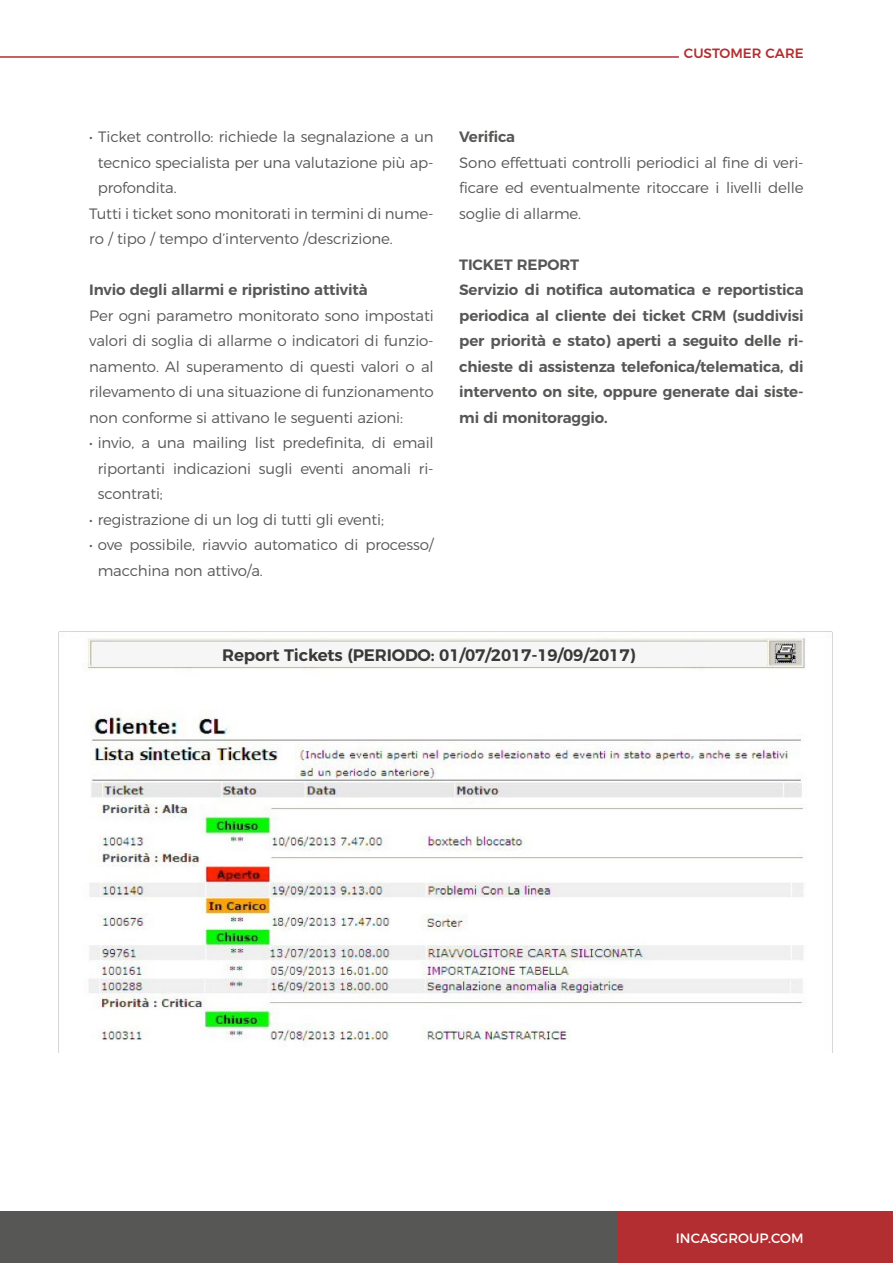
<style>
.page{position:relative;width:893px;height:1263px;background:#fff}
.page>*{position:absolute;margin:0;border:0;box-sizing:border-box;transform-origin:0 0}
.t1{font:600 16.65px "Montserrat";letter-spacing:-.01em;color:#3a3938}
.t2{font:300 15px/25.5px "Montserrat";letter-spacing:-.01em;color:#575756;text-align:justify}
.t3{font:600 15px/25.5px "Montserrat";letter-spacing:-.01em;color:#575756}
.t4{font:13.5px "Montserrat";color:#fff}
.t5{font:500 13.5px "Montserrat";color:#b32e31}
</style>
<div class="page">
<div style="left:0;top:1211px;width:625px;height:52px;background:#575756"></div>
<div style="left:618px;top:1211px;width:275px;height:52px;background:#b32e31"></div>
<hr style="left:0;top:56px;width:679px;height:2px;background:#b32e31">
<img style="left:58px;top:631px;width:774px;height:421px">
<div style="left:93px;top:642px;width:672px;height:24px;background:#f6f6f6"></div>
<p class="t5" style="left:684px;top:42px;width:121px">CUSTOMER CARE</p>
<p class="t2" style="left:89px;top:123px;width:346px">• Ticket controllo: richiede la segnalazione a un</p>
<p class="t2" style="left:98px;top:148px;width:337px">tecnico specialista per una valutazione più ap-</p>
<p class="t2" style="left:98px;top:174px;width:80px">profondita.</p>
<p class="t2" style="left:89px;top:199px;width:346px">Tutti i ticket sono monitorati in termini di nume-</p>
<p class="t2" style="left:89px;top:225px;width:305px">ro / tipo / tempo d’intervento /descrizione.</p>
<p class="t3" style="left:89px;top:276px;width:280px">Invio degli allarmi e ripristino attività</p>
<p class="t2" style="left:89px;top:301px;width:346px">Per ogni parametro monitorato sono impostati valori di soglia di allarme o indicatori di funzio&shy;namento. Al superamento di questi valori o al rilevamento di una situazione di funzionamento non conforme si attivano le seguenti azioni:</p>
<p class="t2" style="left:98px;top:429px;width:337px;text-indent:-9px">• invio, a una mailing list predefinita, di email riportanti indicazioni sugli eventi anomali ri&shy;scontrati;</p>
<p class="t2" style="left:89px;top:505px;width:296px">• registrazione di un log di tutti gli eventi;</p>
<p class="t2" style="left:98px;top:531px;width:337px;text-indent:-9px">• ove possibile, riavvio automatico di processo/ macchina non attivo/a.</p>
<p class="t3" style="left:459px;top:123px;width:57px">Verifica</p>
<p class="t2" style="left:459px;top:148px;width:346px">Sono effettuati controlli periodici al fine di veri&shy;ficare ed eventualmente ritoccare i livelli delle soglie di allarme.</p>
<p class="t3" style="left:459px;top:250px;width:346px">TICKET REPORT<br>Servizio di notifica automatica e reportistica periodica al cliente dei ticket CRM (suddivisi per priorità e stato) aperti a seguito delle ri&shy;chieste di assistenza telefonica/telematica, di intervento on site, oppure generate dai siste&shy;mi di monitoraggio.</p>
<p class="t1" style="left:222px;top:641px;width:415px">Report Tickets (PERIODO: 01/07/2017-19/09/2017)</p>
<p class="t4" style="left:676px;top:1227px;width:129px">INCASGROUP.COM</p>
</div>
